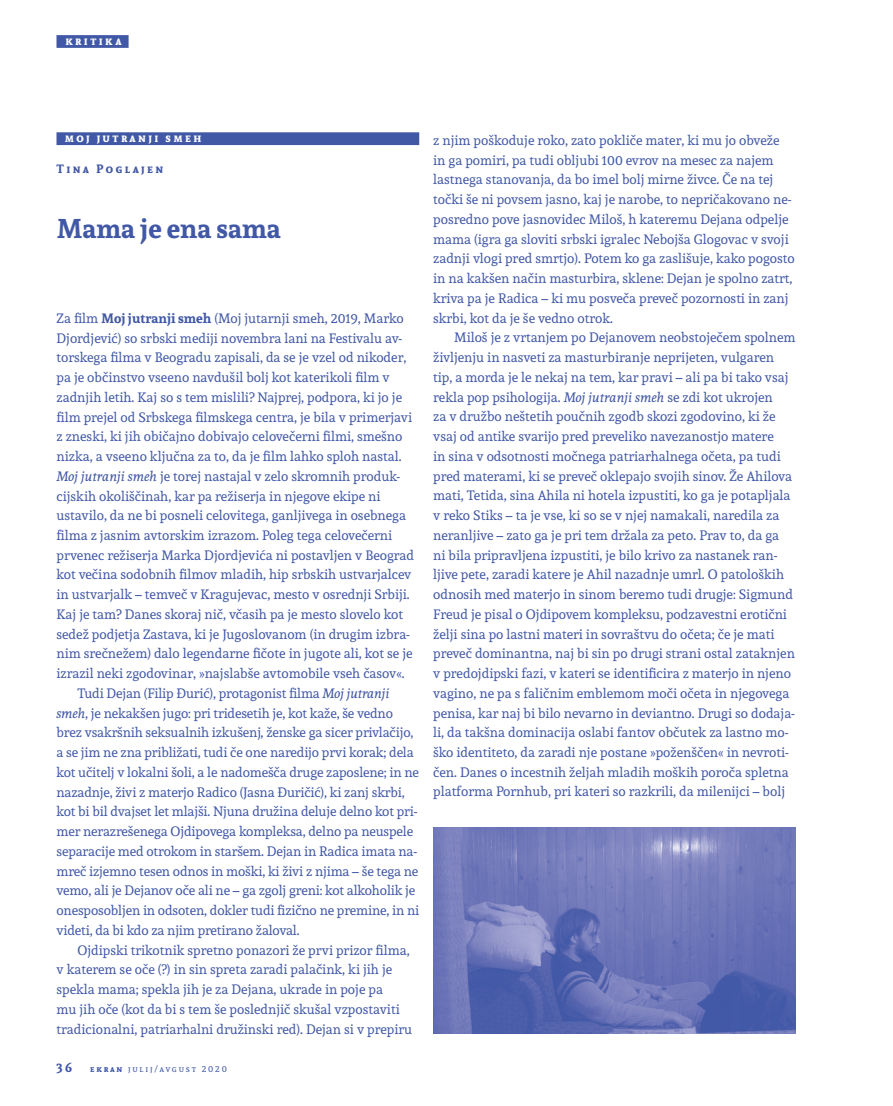
<style>
.page{position:relative;width:893px;height:1106px;background:#fff}
.page>*{position:absolute;margin:0;border:0;box-sizing:border-box;transform-origin:0 0}
.t1{font:700 27px "Andada";color:#4158a6}
.t2{font:13.5px/19.8px "Andada";color:#4158a6}
.t3{font:700 12.75px "Andada SC";color:#4158a6}
.t4{font:700 12px "Andada SC";letter-spacing:.2em;color:#fff}
.t5{font:700 12px "Andada SC";letter-spacing:.2em;color:#4158a6}
.t6{font:9px "Andada SC";letter-spacing:.2em;color:#4158a6}
.s1{font-weight:700}
.s2{font-style:italic}
</style>
<div class="page">
<div style="left:57px;top:132px;width:362px;height:13px;background:#4158a6"></div>
<img style="left:433px;top:827px;width:363px;height:206px">
<div style="left:57px;top:35px;width:72px;height:13px;background:#4158a6"></div>
<p class="t4" style="left:66px;top:32px;width:58px">kritika</p>
<p class="t4" style="left:65px;top:129px;width:138px">moj jutranji smeh</p>
<p class="t5" style="left:57px;top:161px;width:108px">Tina Poglajen</p>
<h1 class="t1" style="left:57px;top:210px;width:226px">Mama je ena sama</h1>
<p class="t2" style="left:57px;top:308px;width:349px">Za film <span class="s1">Moj jutranji smeh</span> (Moj jutarnji smeh, 2019, Marko</p>
<p class="t2" style="left:57px;top:328px;width:347px">Djordjević) so srbski mediji novembra lani na Festivalu av-</p>
<p class="t2" style="left:57px;top:347px;width:351px">torskega filma v Beogradu zapisali, da se je vzel od nikoder,</p>
<p class="t2" style="left:57px;top:367px;width:335px">pa je občinstvo vseeno navdušil bolj kot katerikoli film v</p>
<p class="t2" style="left:57px;top:387px;width:347px">zadnjih letih. Kaj so s tem mislili? Najprej, podpora, ki jo je</p>
<p class="t2" style="left:57px;top:407px;width:357px">film prejel od Srbskega filmskega centra, je bila v primerjavi</p>
<p class="t2" style="left:57px;top:426px;width:347px">z zneski, ki jih običajno dobivajo celovečerni filmi, smešno</p>
<p class="t2" style="left:57px;top:446px;width:347px">nizka, a vseeno ključna za to, da je film lahko sploh nastal.</p>
<p class="t2" style="left:57px;top:466px;width:345px"><span class="s2">Moj jutranji smeh</span> je torej nastajal v zelo skromnih produk-</p>
<p class="t2" style="left:57px;top:485px;width:326px">cijskih okoliščinah, kar pa režiserja in njegove ekipe ni</p>
<p class="t2" style="left:57px;top:505px;width:351px">ustavilo, da ne bi posneli celovitega, ganljivega in osebnega</p>
<p class="t2" style="left:57px;top:525px;width:337px">filma z jasnim avtorskim izrazom. Poleg tega celovečerni</p>
<p class="t2" style="left:57px;top:545px;width:359px">prvenec režiserja Marka Djordjevića ni postavljen v Beograd</p>
<p class="t2" style="left:57px;top:564px;width:356px">kot večina sodobnih filmov mladih, hip srbskih ustvarjalcev</p>
<p class="t2" style="left:57px;top:584px;width:355px">in ustvarjalk – temveč v Kragujevac, mesto v osrednji Srbiji.</p>
<p class="t2" style="left:57px;top:604px;width:348px">Kaj je tam? Danes skoraj nič, včasih pa je mesto slovelo kot</p>
<p class="t2" style="left:57px;top:624px;width:355px">sedež podjetja Zastava, ki je Jugoslovanom (in drugim izbra-</p>
<p class="t2" style="left:57px;top:643px;width:358px">nim srečnežem) dalo legendarne fičote in jugote ali, kot se je</p>
<p class="t2" style="left:57px;top:663px;width:350px">izrazil neki zgodovinar, »najslabše avtomobile vseh časov«.</p>
<p class="t2" style="left:77px;top:683px;width:313px">Tudi Dejan (Filip Đurić), protagonist filma <span class="s2">Moj jutranji</span></p>
<p class="t2" style="left:57px;top:703px;width:338px"><span class="s2">smeh</span>, je nekakšen jugo: pri tridesetih je, kot kaže, še vedno</p>
<p class="t2" style="left:57px;top:722px;width:358px">brez vsakršnih seksualnih izkušenj, ženske ga sicer privlačijo,</p>
<p class="t2" style="left:57px;top:742px;width:359px">a se jim ne zna približati, tudi če one naredijo prvi korak; dela</p>
<p class="t2" style="left:57px;top:762px;width:364px">kot učitelj v lokalni šoli, a le nadomešča druge zaposlene; in ne</p>
<p class="t2" style="left:57px;top:782px;width:350px">nazadnje, živi z materjo Radico (Jasna Đuričić), ki zanj skrbi,</p>
<p class="t2" style="left:57px;top:801px;width:363px">kot bi bil dvajset let mlajši. Njuna družina deluje delno kot pri-</p>
<p class="t2" style="left:57px;top:821px;width:358px">mer nerazrešenega Ojdipovega kompleksa, delno pa neuspele</p>
<p class="t2" style="left:57px;top:841px;width:362px">separacije med otrokom in staršem. Dejan in Radica imata na-</p>
<p class="t2" style="left:57px;top:860px;width:363px">mreč izjemno tesen odnos in moški, ki živi z njima – še tega ne</p>
<p class="t2" style="left:57px;top:880px;width:360px">vemo, ali je Dejanov oče ali ne – ga zgolj greni: kot alkoholik je</p>
<p class="t2" style="left:57px;top:900px;width:364px">onesposobljen in odsoten, dokler tudi fizično ne premine, in ni</p>
<p class="t2" style="left:57px;top:920px;width:245px">videti, da bi kdo za njim pretirano žaloval.</p>
<p class="t2" style="left:77px;top:939px;width:334px">Ojdipski trikotnik spretno ponazori že prvi prizor filma,</p>
<p class="t2" style="left:57px;top:959px;width:337px">v katerem se oče (?) in sin spreta zaradi palačink, ki jih je</p>
<p class="t2" style="left:57px;top:979px;width:328px">spekla mama; spekla jih je za Dejana, ukrade in poje pa</p>
<p class="t2" style="left:57px;top:999px;width:345px">mu jih oče (kot da bi s tem še poslednjič skušal vzpostaviti</p>
<p class="t2" style="left:57px;top:1018px;width:357px">tradicionalni, patriarhalni družinski red). Dejan si v prepiru</p>
<p class="t3" style="left:57px;top:1058px;width:17px">36</p>
<p class="t6" style="left:90px;top:1063px;width:138px"><span class="s1">ekran</span> julij/avgust 2020</p>
<p class="t2" style="left:433px;top:130px;width:363px">z njim poškoduje roko, zato pokliče mater, ki mu jo obveže in ga pomiri, pa tudi obljubi 100 evrov na mesec za najem lastnega stanovanja, da bo imel bolj mirne živce. Če na tej točki še ni povsem jasno, kaj je narobe, to nepričakovano ne&shy;posredno pove jasnovidec Miloš, h kateremu Dejana odpelje mama (igra ga sloviti srbski igralec Nebojša Glogovac v svoji zadnji vlogi pred smrtjo). Potem ko ga zaslišuje, kako pogosto in na kakšen način masturbira, sklene: Dejan je spolno zatrt, kriva pa je Radica – ki mu posveča preveč pozornosti in zanj skrbi, kot da je še vedno otrok.</p>
<p class="t2" style="left:433px;top:327px;width:364px;text-indent:21px">Miloš je z vrtanjem po Dejanovem neobstoječem spolnem življenju in nasveti za masturbiranje neprijeten, vulgaren tip, a morda je le nekaj na tem, kar pravi – ali pa bi tako vsaj rekla pop psihologija. <span class="s2">Moj jutranji smeh</span> se zdi kot ukrojen<br>za v družbo neštetih poučnih zgodb skozi zgodovino, ki že vsaj od antike svarijo pred preveliko navezanostjo matere<br>in sina v odsotnosti močnega patriarhalnega očeta, pa tudi pred materami, ki se preveč oklepajo svojih sinov. Že Ahilova mati, Tetida, sina Ahila ni hotela izpustiti, ko ga je potapljala v reko Stiks – ta je vse, ki so se v njej namakali, naredila za neranljive – zato ga je pri tem držala za peto. Prav to, da ga<br>ni bila pripravljena izpustiti, je bilo krivo za nastanek ran&shy;ljive pete, zaradi katere je Ahil nazadnje umrl. O patoloških odnosih med materjo in sinom beremo tudi drugje: Sigmund Freud je pisal o Ojdipovem kompleksu, podzavestni erotični želji sina po lastni materi in sovraštvu do očeta; če je mati preveč dominantna, naj bi sin po drugi strani ostal zataknjen v predojdipski fazi, v kateri se identificira z materjo in njeno vagino, ne pa s faličnim emblemom moči očeta in njegovega penisa, kar naj bi bilo nevarno in deviantno. Drugi so dodaja&shy;li, da takšna dominacija oslabi fantov občutek za lastno mo&shy;ško identiteto, da zaradi nje postane »poženščen« in nevroti&shy;čen. Danes o incestnih željah mladih moških poroča spletna platforma Pornhub, pri kateri so razkrili, da milenijci – bolj</p>
</div>
